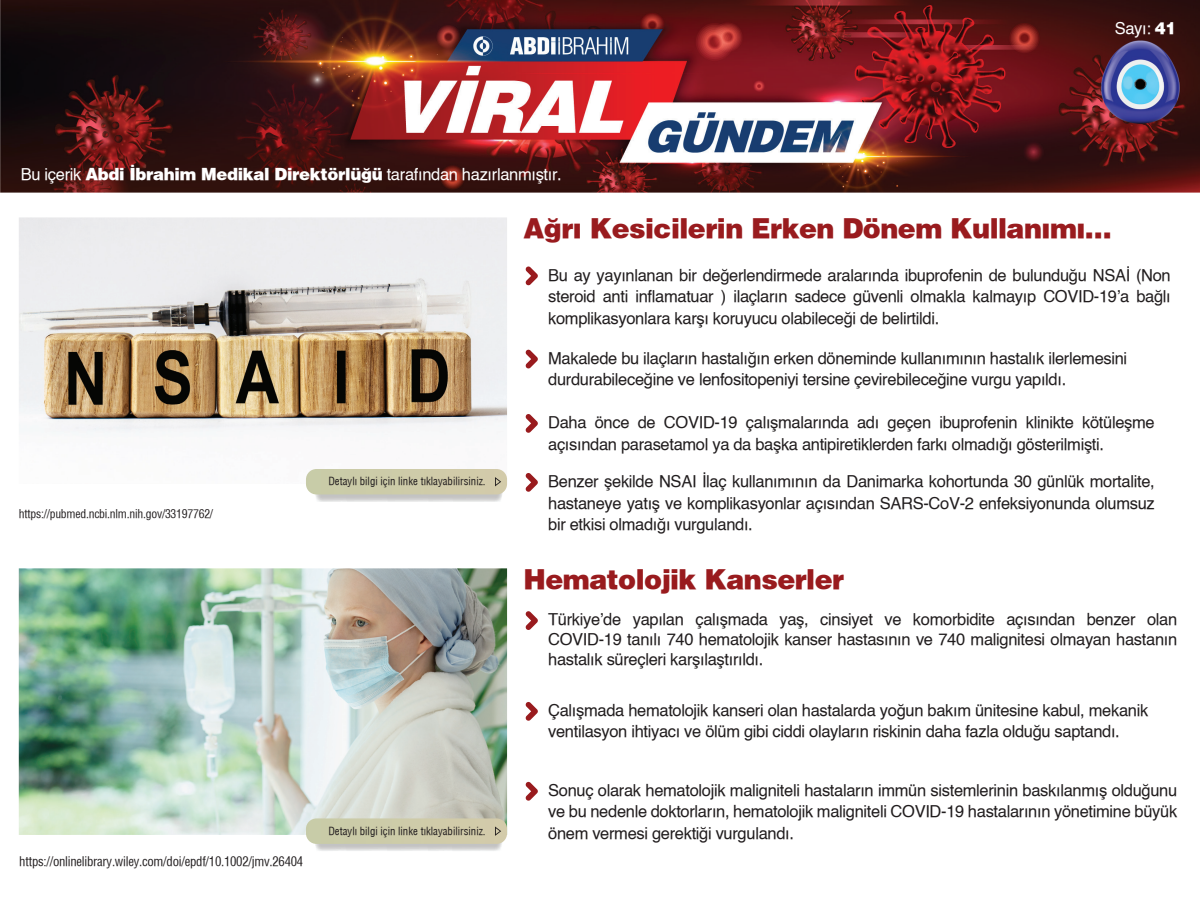
<style>
.page{position:relative;width:1200px;height:900px;background:#fff}
.page>*{position:absolute;margin:0;border:0;box-sizing:border-box;transform-origin:0 0}
.t1{font:27px "Helvetica X Black";letter-spacing:-.02em;color:#991b1e}
.t2{font:16.5px/21.5px "Helvetica X Book";letter-spacing:-.02em;color:#211d1e;text-align:justify}
.t3{font:16.5px "Helvetica X Book";letter-spacing:-.02em;color:#fff}
.t4{font:12.75px "Helvetica T Condenced";letter-spacing:-.02em;color:#211d1e}
.t5{font:11.7px "Helvetica T Condenced";letter-spacing:-.02em;color:#211d1e}
.t6{font:10.8px "Helvetica Condensed X Book";color:#211d1e}
.s1{font-family:"Helvetica X Black"}
</style>
<div class="page">
<img style="left:0;top:0;width:1200px;height:835px">
<svg style="left:525px;top:267px;width:13px;height:19px"></svg>
<svg style="left:525px;top:350px;width:13px;height:19px"></svg>
<svg style="left:525px;top:414px;width:13px;height:19px"></svg>
<svg style="left:525px;top:473px;width:13px;height:19px"></svg>
<svg style="left:525px;top:611px;width:13px;height:19px"></svg>
<svg style="left:525px;top:702px;width:13px;height:19px"></svg>
<svg style="left:525px;top:782px;width:13px;height:19px"></svg>
<img style="left:19px;top:568px;width:488px;height:267px">
<img style="left:315px;top:844px;width:187px;height:7px">
<div style="left:306px;top:818px;width:201px;height:26px;background:#cecba9"></div>
<img style="left:19px;top:217px;width:488px;height:267px">
<img style="left:312px;top:494px;width:193px;height:8px">
<div style="left:306px;top:469px;width:201px;height:25px;background:#cecba9"></div>
<img style="left:1100px;top:40px;width:80px;height:85px">
<p class="t3" style="left:21px;top:163px;width:543px">Bu içerik <span class="s1">Abdi İbrahim Medikal Direktörlüğü</span> tarafından hazırlanmıştır.</p>
<p class="t3" style="left:1115px;top:17px;width:63px">Sayı: <span class="s1">41</span></p>
<p class="t5" style="left:19px;top:506px;width:196px">https://pubmed.ncbi.nlm.nih.gov/33197762/</p>
<p class="t6" style="left:328px;top:475px;width:159px">Detaylı bilgi için linke tıklayabilirsiniz.</p>
<p class="t4" style="left:19px;top:853px;width:285px">https://onlinelibrary.wiley.com/doi/epdf/10.1002/jmv.26404</p>
<p class="t6" style="left:328px;top:824px;width:159px">Detaylı bilgi için linke tıklayabilirsiniz.</p>
<h1 class="t1" style="left:524px;top:210px;width:590px">Ağrı Kesicilerin Erken Dönem Kullanımı…</h1>
<p class="t2" style="left:548px;top:265px;width:624px">Bu ay yayınlanan bir değerlendirmede aralarında ibuprofenin de bulunduğu NSAİ (Non steroid anti inflamatuar ) ilaçların sadece güvenli olmakla kalmayıp COVID-19’a bağlı komplikasyonlara karşı koruyucu olabileceği de belirtildi.</p>
<p class="t2" style="left:548px;top:348px;width:581px">Makalede bu ilaçların hastalığın erken döneminde kullanımının hastalık ilerlemesini durdurabileceğine ve lenfositopeniyi tersine çevirebileceğine vurgu yapıldı.</p>
<p class="t2" style="left:548px;top:413px;width:608px">Daha önce de COVID-19 çalışmalarında adı geçen ibuprofenin klinikte kötüleşme açısından parasetamol ya da başka antipiretiklerden farkı olmadığı gösterilmişti.</p>
<p class="t2" style="left:548px;top:472px;width:608px">Benzer şekilde NSAI İlaç kullanımının da Danimarka kohortunda 30 günlük mortalite, hastaneye yatış ve komplikasyonlar açısından SARS-CoV-2 enfeksiyonunda olumsuz bir etkisi olmadığı vurgulandı.</p>
<h1 class="t1" style="left:524px;top:561px;width:322px">Hematolojik Kanserler</h1>
<p class="t2" style="left:548px;top:611px;width:631px;line-height:19.8px">Türkiye’de yapılan çalışmada yaş, cinsiyet ve komorbidite açısından benzer olan COVID-19 tanılı 740 hematolojik kanser hastasının ve 740 malignitesi olmayan hastanın hastalık süreçleri karşılaştırıldı.</p>
<p class="t2" style="left:548px;top:700px;width:602px">Çalışmada hematolojik kanseri olan hastalarda yoğun bakım ünitesine kabul, mekanik ventilasyon ihtiyacı ve ölüm gibi ciddi olayların riskinin daha fazla olduğu saptandı.</p>
<p class="t2" style="left:548px;top:780px;width:631px">Sonuç olarak hematolojik maligniteli hastaların immün sistemlerinin baskılanmış olduğunu ve bu nedenle doktorların, hematolojik maligniteli COVID-19 hastalarının yönetimine büyük önem vermesi gerektiği vurgulandı.</p>
</div>
